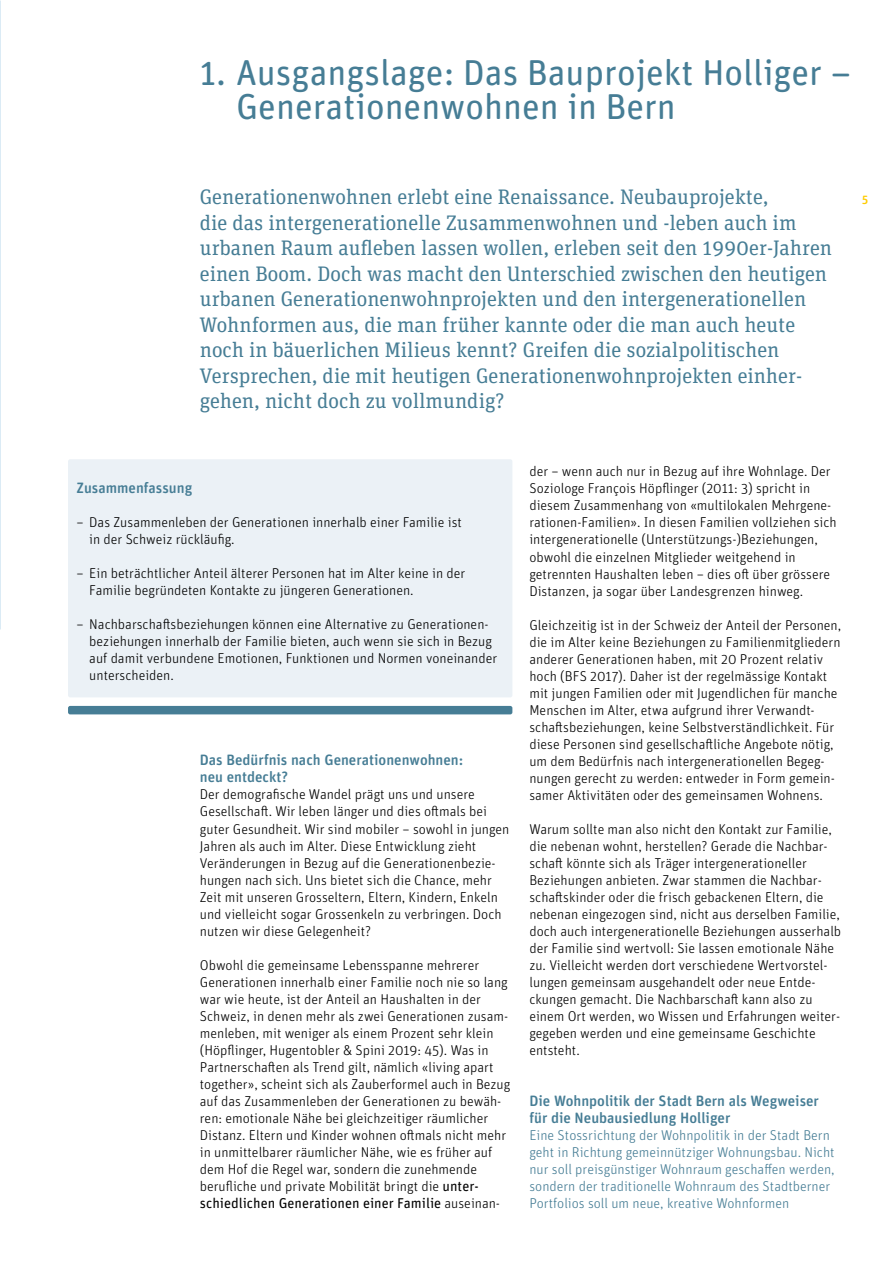
<style>
.page{position:relative;width:893px;height:1263px;background:#fff}
.page>*{position:absolute;margin:0;border:0;box-sizing:border-box;transform-origin:0 0}
.t1{font:36px/34px "Unit Rounded Pro";color:#467d95}
.t2{font:21px/25.5px "Unit Slab Pro";color:#467d95}
.t3{font:500 15px/17px "Unit Rounded Pro";color:#467d95}
.t4{font:300 14.25px/17px "Unit Rounded Pro";color:#000}
.t5{font:300 14.25px/17px "Unit Rounded Pro";color:#467d95}
.t6{font:500 12px "Unit Rounded Pro";color:#fc0}
.s1{font-weight:400}
</style>
<div class="page">
<div style="left:68px;top:706px;width:444px;height:8px;background:#467d95;border-radius:2px"></div>
<div style="left:68px;top:459px;width:444px;height:238px;background:#ebf1f6;border-radius:2px"></div>
<h1 class="t1" style="left:236px;top:54px;width:617px;text-indent:-36px">1. Ausgangslage: Das Bauprojekt Holliger –<br>Generationenwohnen in Bern</h1>
<p class="t2" style="left:200px;top:183px;width:634px">Generationenwohnen erlebt eine Renaissance. Neubauprojekte,<br>die das intergenerationelle Zusammenwohnen und -leben auch im urbanen Raum aufleben lassen wollen, erleben seit den 1990er-Jahren einen Boom. Doch was macht den Unterschied zwischen den heutigen urbanen Generationenwohnprojekten und den intergenerationellen Wohnformen aus, die man früher kannte oder die man auch heute noch in bäuerlichen Milieus kennt? Greifen die sozialpolitischen Versprechen, die mit heutigen Generationenwohnprojekten einher&shy;gehen, nicht doch zu vollmundig?</p>
<p class="t3" style="left:77px;top:479px;width:117px">Zusammenfassung</p>
<p class="t4" style="left:89px;top:514px;width:374px;text-indent:-13px">– Das Zusammenleben der Generationen innerhalb einer Familie ist in der Schweiz rückläufig.</p>
<p class="t4" style="left:89px;top:565px;width:377px;text-indent:-13px">– Ein beträchtlicher Anteil älterer Personen hat im Alter keine in der<br>Familie begründeten Kontakte zu jüngeren Generationen.</p>
<p class="t4" style="left:89px;top:616px;width:409px;text-indent:-13px">– Nachbarschaftsbeziehungen können eine Alternative zu Generationen&shy;beziehungen innerhalb der Familie bieten, auch wenn sie sich in Bezug auf damit verbundene Emotionen, Funktionen und Normen voneinander unterscheiden.</p>
<p class="t3" style="left:200px;top:751px;width:265px">Das Bedürfnis nach Generationenwohnen: neu entdeckt?</p>
<p class="t4" style="left:200px;top:786px;width:311px">Der demografische Wandel prägt uns und unsere Gesellschaft. Wir leben länger und dies oftmals bei guter Gesundheit. Wir sind mobiler – sowohl in jungen Jahren als auch im Alter. Diese Entwicklung zieht Veränderungen in Bezug auf die Generationenbezie&shy;hungen nach sich. Uns bietet sich die Chance, mehr Zeit mit unseren Grosseltern, Eltern, Kindern, Enkeln und vielleicht sogar Grossenkeln zu verbringen. Doch nutzen wir diese Gelegenheit?</p>
<p class="t4" style="left:200px;top:956px;width:312px">Obwohl die gemeinsame Lebensspanne mehrerer Generationen innerhalb einer Familie noch nie so lang war wie heute, ist der Anteil an Haushalten in der Schweiz, in denen mehr als zwei Generationen zusam&shy;menleben, mit weniger als einem Prozent sehr klein (Höpflinger, Hugentobler &amp; Spini 2019: 45). Was in Partnerschaften als Trend gilt, nämlich «living apart together», scheint sich als Zauberformel auch in Bezug auf das Zusammenleben der Generationen zu bewäh&shy;ren: emotionale Nähe bei gleichzeitiger räumlicher Distanz. Eltern und Kinder wohnen oftmals nicht mehr in unmittelbarer räumlicher Nähe, wie es früher auf dem Hof die Regel war, sondern die zunehmende berufliche und private Mobilität bringt die <span class="s1">unter&shy;schiedlichen Generationen einer Familie</span> auseinan-</p>
<p class="t4" style="left:529px;top:463px;width:309px">der – wenn auch nur in Bezug auf ihre Wohnlage. Der Soziologe François Höpflinger (2011: 3) spricht in diesem Zusammenhang von «multilokalen Mehrgene&shy;rationen-Familien». In diesen Familien vollziehen sich intergenerationelle (Unterstützungs-)Beziehungen, obwohl die einzelnen Mitglieder weitgehend in getrennten Haushalten leben – dies oft über grössere Distanzen, ja sogar über Landesgrenzen hinweg.</p>
<p class="t4" style="left:529px;top:616px;width:313px">Gleichzeitig ist in der Schweiz der Anteil der Personen, die im Alter keine Beziehungen zu Familienmitgliedern anderer Generationen haben, mit 20 Prozent relativ hoch (BFS 2017). Daher ist der regelmässige Kontakt mit jungen Familien oder mit Jugendlichen für manche Menschen im Alter, etwa aufgrund ihrer Verwandt&shy;schaftsbeziehungen, keine Selbstverständlichkeit. Für diese Personen sind gesellschaftliche Angebote nötig, um dem Bedürfnis nach intergenerationellen Begeg&shy;nungen gerecht zu werden: entweder in Form gemein&shy;samer Aktivitäten oder des gemeinsamen Wohnens.</p>
<p class="t4" style="left:529px;top:820px;width:313px">Warum sollte man also nicht den Kontakt zur Familie, die nebenan wohnt, herstellen? Gerade die Nachbar&shy;schaft könnte sich als Träger intergenerationeller Beziehungen anbieten. Zwar stammen die Nachbar&shy;schaftskinder oder die frisch gebackenen Eltern, die nebenan eingezogen sind, nicht aus derselben Familie, doch auch intergenerationelle Beziehungen ausserhalb der Familie sind wertvoll: Sie lassen emotionale Nähe zu. Vielleicht werden dort verschiedene Wertvorstel&shy;lungen gemeinsam ausgehandelt oder neue Entde&shy;ckungen gemacht. Die Nachbarschaft kann also zu einem Ort werden, wo Wissen und Erfahrungen weiter&shy;gegeben werden und eine gemeinsame Geschichte entsteht.</p>
<p class="t3" style="left:529px;top:1091px;width:291px">Die Wohnpolitik der Stadt Bern als Wegweiser für die Neubausiedlung Holliger</p>
<p class="t5" style="left:529px;top:1126px;width:307px">Eine Stossrichtung der Wohnpolitik in der Stadt Bern geht in Richtung gemeinnütziger Wohnungsbau. Nicht nur soll preisgünstiger Wohnraum geschaffen werden, sondern der traditionelle Wohnraum des Stadtberner Portfolios soll um neue, kreative Wohnformen</p>
<p class="t6" style="left:862px;top:191px;width:8px">5</p>
</div>
